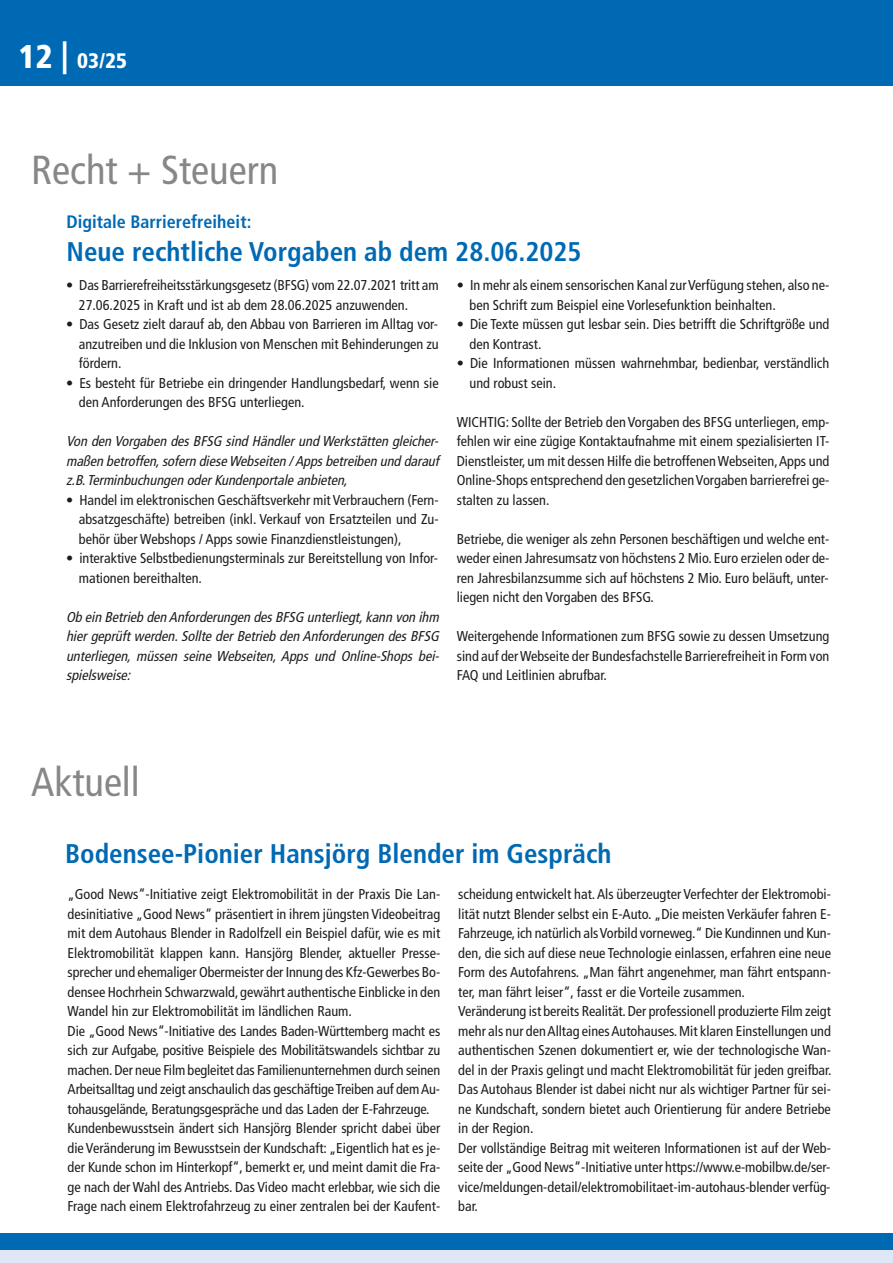
<style>
.page{position:relative;width:893px;height:1263px;background:#fff}
.page>*{position:absolute;margin:0;border:0;box-sizing:border-box;transform-origin:0 0}
.t1{font:condensed 40.5px "Frutiger";color:#878787}
.t2{font:700 condensed 27px "Frutiger";color:#0069b4}
.t3{font:900 condensed 21px "Frutiger";color:#fff}
.t4{font:700 condensed 18px "Frutiger";color:#0069b4}
.t5{font:condensed 14.25px/19.5px "Frutiger";color:#1d1d1b}
.t6{font:italic condensed 14.25px/19.5px "Frutiger";color:#1d1d1b}
.s1{font-size:33px}
</style>
<div class="page">
<div style="left:0;top:0;width:893px;height:85px;background:#0069b4"></div>
<div style="left:0;top:1233px;width:893px;height:17px;background:#0069b4"></div>
<div style="left:0;top:1250px;width:893px;height:13px;background:#dfe6f6"></div>
<h3 class="t3" style="left:19px;top:54px;width:110px"><span class="s1">12 |</span> 03/25</h3>
<h1 class="t1" style="left:31px;top:154px;width:248px">Recht + Steuern</h1>
<p class="t4" style="left:67px;top:214px;width:186px">Digitale Barrierefreiheit:</p>
<h2 class="t2" style="left:67px;top:240px;width:517px">Neue rechtliche Vorgaben ab dem 28.06.2025</h2>
<p class="t5" style="left:79px;top:277px;width:361px;text-indent:-13px">• Das Barrierefreiheitsstärkungsgesetz (BFSG) vom 22.07.2021 tritt am<br>27.06.2025 in Kraft und ist ab dem 28.06.2025 anzuwenden.</p>
<p class="t5" style="left:79px;top:316px;width:361px;text-align:justify;text-indent:-13px">• Das Gesetz zielt darauf ab, den Abbau von Barrieren im Alltag vor&shy;anzutreiben und die Inklusion von Menschen mit Behinderungen zu fördern.</p>
<p class="t5" style="left:79px;top:374px;width:361px;text-indent:-13px">• Es besteht für Betriebe ein dringender Handlungsbedarf, wenn sie den Anforderungen des BFSG unterliegen.</p>
<p class="t6" style="left:66px;top:433px;width:376px">Von den Vorgaben des BFSG sind Händler und Werkstätten gleicher&shy;maßen betroffen,sofern diese Webseiten / Appsbetreiben und darauf z.B.Terminbuchungen oderKundenportale anbieten,</p>
<p class="t5" style="left:79px;top:491px;width:361px;text-align:justify;text-indent:-13px">• Handel im elektronischen Geschäftsverkehr mit Verbrauchern (Fern&shy;absatzgeschäfte) betreiben (inkl. Verkauf von Ersatzteilen und Zu&shy;behör über Webshops / Apps sowie Finanzdienstleistungen),</p>
<p class="t5" style="left:79px;top:550px;width:361px;text-indent:-13px">• interaktive Selbstbedienungsterminals zur Bereitstellung von Infor&shy;mationen bereithalten.</p>
<p class="t6" style="left:66px;top:608px;width:377px;text-align:justify">Ob ein Betrieb den Anforderungen desBFSG unterliegt,kann von ihm hier geprüft werden.Sollte der Betrieb den Anforderungen des BFSG unterliegen, müssen seine Webseiten, Apps und Online-Shops bei&shy;spielsweise:</p>
<p class="t5" style="left:469px;top:277px;width:361px;text-indent:-13px">• In mehr als einem sensorischen Kanal zur Verfügung stehen, also ne&shy;ben Schrift zum Beispiel eine Vorlesefunktion beinhalten.</p>
<p class="t5" style="left:469px;top:316px;width:361px;text-indent:-13px">• Die Texte müssen gut lesbar sein. Dies betrifft die Schriftgröße und den Kontrast.</p>
<p class="t5" style="left:469px;top:355px;width:361px;text-indent:-13px">• Die Informationen müssen wahrnehmbar, bedienbar, verständlich und robust sein.</p>
<p class="t5" style="left:457px;top:413px;width:374px;text-align:justify">WICHTIG: Sollte der Betrieb den Vorgaben des BFSG unterliegen, emp&shy;fehlen wir eine zügige Kontaktaufnahme mit einem spezialisierten IT-Dienstleister, um mit dessen Hilfe die betroffenen Webseiten, Apps und Online-Shops entsprechend den gesetzlichen Vorgaben barrierefrei ge&shy;stalten zu lassen.</p>
<p class="t5" style="left:457px;top:530px;width:374px;text-align:justify">Betriebe, die weniger als zehn Personen beschäftigen und welche ent&shy;weder einen Jahresumsatz von höchstens 2 Mio. Euro erzielen oder de&shy;ren Jahresbilanzsumme sich auf höchstens 2 Mio. Euro beläuft, unter&shy;liegen nicht den Vorgaben des BFSG.</p>
<p class="t5" style="left:457px;top:628px;width:374px;text-align:justify">Weitergehende Informationen zum BFSG sowie zu dessen Umsetzung sind auf der Webseite der Bundesfachstelle Barrierefreiheit in Form von FAQ und Leitlinien abrufbar.</p>
<h1 class="t1" style="left:31px;top:765px;width:110px">Aktuell</h1>
<h2 class="t2" style="left:65px;top:843px;width:548px">Bodensee-Pionier Hansjörg Blender im Gespräch</h2>
<p class="t5" style="left:68px;top:886px;width:374px">„Good News“-Initiative zeigt Elektromobilität in der Praxis Die Lan&shy;desinitiative „Good News“ präsentiert in ihrem jüngsten Videobeitrag mit dem Autohaus Blender in Radolfzell ein Beispiel dafür, wie es mit Elektromobilität klappen kann. Hansjörg Blender, aktueller Presse&shy;sprecher und ehemaliger Obermeister der Innung des Kfz-Gewerbes Bo&shy;densee Hochrhein Schwarzwald, gewährt authentische Einblicke in den Wandel hin zur Elektromobilität im ländlichen Raum.<br>Die „Good News“-Initiative des Landes Baden-Württemberg macht es sich zur Aufgabe, positive Beispiele des Mobilitätswandels sichtbar zu machen. Der neue Film begleitet das Familienunternehmen durch seinen Arbeitsalltag und zeigt anschaulich das geschäftige Treiben auf dem Au&shy;tohausgelände, Beratungsgespräche und das Laden der E-Fahrzeuge.<br>Kundenbewusstsein ändert sich Hansjörg Blender spricht dabei über die Veränderung im Bewusstsein der Kundschaft: „Eigentlich hat es je&shy;der Kunde schon im Hinterkopf“, bemerkt er, und meint damit die Fra&shy;ge nach der Wahl des Antriebs. Das Video macht erlebbar, wie sich die Frage nach einem Elektrofahrzeug zu einer zentralen bei der Kaufent-</p>
<p class="t5" style="left:458px;top:886px;width:375px">scheidung entwickelt hat. Als überzeugter Verfechter der Elektromobi&shy;lität nutzt Blender selbst ein E-Auto. „Die meisten Verkäufer fahren E-Fahrzeuge, ich natürlich als Vorbild vorneweg.“ Die Kundinnen und Kun&shy;den, die sich auf diese neue Technologie einlassen, erfahren eine neue Form des Autofahrens. „Man fährt angenehmer, man fährt entspann&shy;ter, man fährt leiser“, fasst er die Vorteile zusammen.<br>Veränderung ist bereits Realität. Der professionell produzierte Film zeigt mehr als nur den Alltag eines Autohauses. Mit klaren Einstellungen und authentischen Szenen dokumentiert er, wie der technologische Wan&shy;del in der Praxis gelingt und macht Elektromobilität für jeden greifbar.<br>Das Autohaus Blender ist dabei nicht nur als wichtiger Partner für sei&shy;ne Kundschaft, sondern bietet auch Orientierung für andere Betriebe in der Region.<br>Der vollständige Beitrag mit weiteren Informationen ist auf der Web&shy;seite der „Good News“-Initiative unter https://www.e-mobilbw.de/ser&shy;vice/meldungen-detail/elektromobilitaet-im-autohaus-blender verfüg&shy;bar.</p>
</div>
